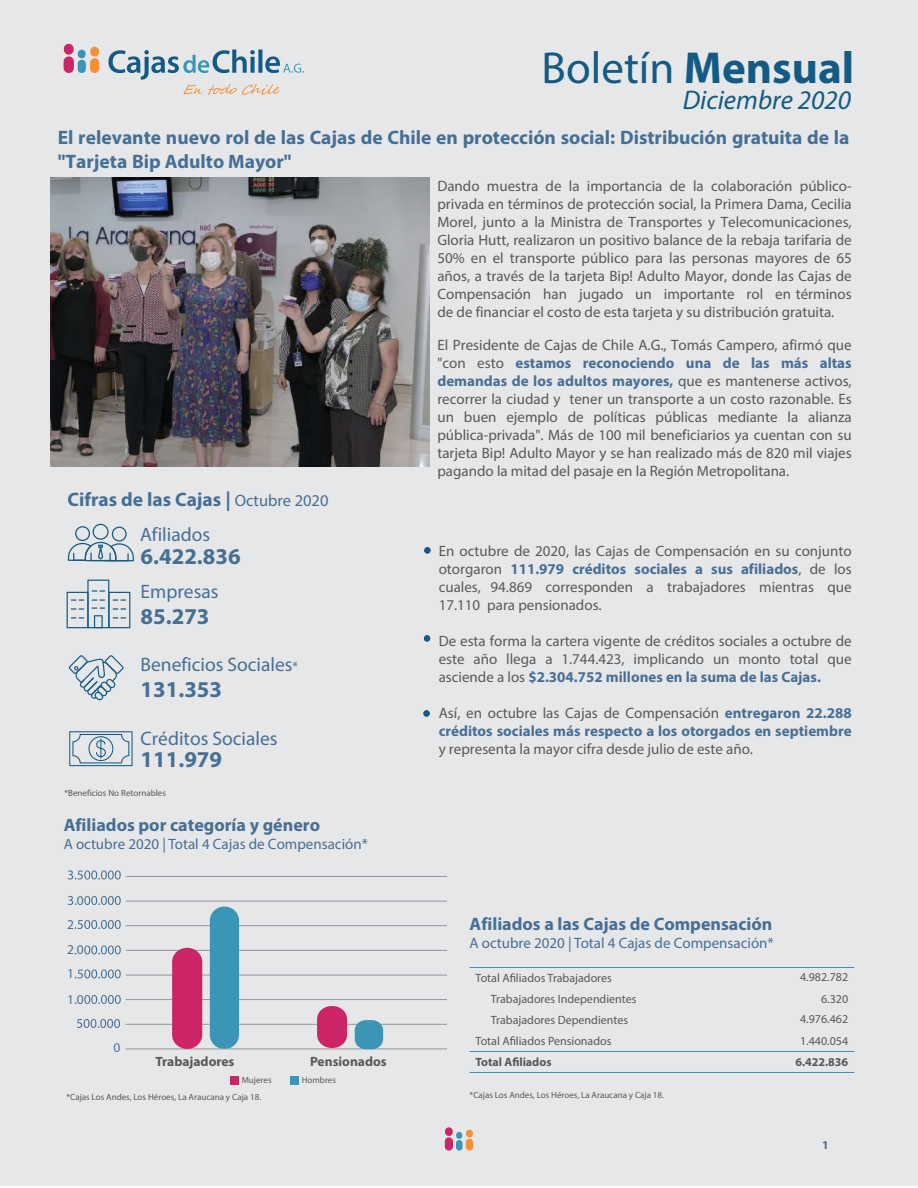
<style>
.page{position:relative;width:918px;height:1188px;background:#fff}
.page>*{position:absolute;margin:0;border:0;box-sizing:border-box;transform-origin:0 0}
.t1{font:45px "Myriad Pro";color:#135a84}
.t2{font:italic 27px "Myriad Pro";color:#135a84}
.t3{font:700 22.65px "Myriad Pro";color:#466f95}
.t4{font:700 19.5px/23.4px "Myriad Pro";color:#466f95}
.t5{font:19.5px "Myriad Pro";color:#466f95}
.t6{font:700 18px "Myriad Pro";color:#466f95}
.t7{font:15px/18px "Myriad Pro";color:#57585a;text-align:justify}
.t8{font:15px/18px "Myriad Pro";color:#58595b;text-align:justify}
.t9{font:700 15px/18px "Myriad Pro";color:#486f95}
.t10{font:15px "Myriad Pro";color:#466f95}
.t11{font:700 13.5px "Myriad Pro";color:#57585a}
.t12{font:13.5px "Myriad Pro";color:#477195}
.t13{font:12px "Myriad Pro";color:#57585a}
.t14{font:700 12px "Myriad Pro";color:#57585a}
.t15{font:700 12px "Myriad Pro";color:#466f95}
.t16{font:9px "Myriad Pro";color:#57585a}
.s1{font-weight:700}
.s2{font-weight:400;font-size:16.5px}
.s3{font-size:13.5px}
.s4{font-weight:700;color:#486f95}
.s5{font-weight:400;color:#58595b}
</style>
<div class="page">
<div style="left:0;top:0;width:918px;height:1186px;background:#e6e7e9"></div>
<svg style="left:63px;top:44px;width:36px;height:29px"></svg>
<svg style="left:108px;top:49px;width:196px;height:46px"></svg>
<svg style="left:69px;top:731px;width:64px;height:35px"></svg>
<svg style="left:445px;top:1127px;width:28px;height:24px"></svg>
<hr style="left:470px;top:1051px;width:265px;height:1px;background:#3a95b6">
<hr style="left:735px;top:1051px;width:119px;height:1px;background:#3a95b6">
<hr style="left:470px;top:1072px;width:265px;height:1px;background:#3a95b6">
<hr style="left:735px;top:1072px;width:119px;height:1px;background:#3a95b6">
<hr style="left:470px;top:967px;width:265px;height:1px;background:#3a95b6">
<hr style="left:735px;top:967px;width:119px;height:1px;background:#3a95b6">
<svg style="left:68px;top:524px;width:66px;height:37px"></svg>
<svg style="left:67px;top:580px;width:63px;height:48px"></svg>
<svg style="left:69px;top:655px;width:55px;height:45px"></svg>
<hr style="left:126px;top:1024px;width:321px;height:1px;background:#939598">
<hr style="left:126px;top:999px;width:321px;height:1px;background:#939598">
<hr style="left:126px;top:975px;width:321px;height:1px;background:#939598">
<hr style="left:126px;top:950px;width:321px;height:1px;background:#939598">
<hr style="left:126px;top:925px;width:321px;height:1px;background:#939598">
<hr style="left:126px;top:901px;width:321px;height:1px;background:#939598">
<hr style="left:126px;top:876px;width:321px;height:1px;background:#939598">
<div style="left:210px;top:907px;width:29px;height:142px;background:#3a95b6;border-radius:14px"></div>
<hr style="left:126px;top:1048px;width:321px;height:1px;background:#939598">
<svg style="left:77px;top:1019px;width:43px;height:9px"></svg>
<svg style="left:84px;top:995px;width:37px;height:9px"></svg>
<svg style="left:75px;top:969px;width:46px;height:10px"></svg>
<svg style="left:84px;top:945px;width:37px;height:10px"></svg>
<svg style="left:75px;top:920px;width:46px;height:9px"></svg>
<svg style="left:68px;top:896px;width:8px;height:9px"></svg>
<svg style="left:84px;top:896px;width:37px;height:9px"></svg>
<svg style="left:68px;top:870px;width:53px;height:10px"></svg>
<div style="left:172px;top:948px;width:30px;height:101px;background:#cb2467;border-radius:15px"></div>
<div style="left:317px;top:1006px;width:30px;height:42px;background:#cb2467;border-radius:14px"></div>
<div style="left:355px;top:1020px;width:28px;height:29px;background:#3a95b6;border-radius:11px"></div>
<div style="left:230px;top:1076px;width:9px;height:9px;background:#cb2467"></div>
<div style="left:290px;top:1076px;width:9px;height:9px;background:#3a95b6"></div>
<div style="left:424px;top:635px;width:6px;height:7px;background:#135a84;border-radius:50%"></div>
<div style="left:424px;top:547px;width:7px;height:7px;background:#135a84;border-radius:50%"></div>
<div style="left:423px;top:710px;width:7px;height:7px;background:#135a84;border-radius:50%"></div>
<img style="left:50px;top:177px;width:379px;height:290px">
<h1 class="t1" style="left:542px;top:40px;width:314px">Boletín <span class="s1">Mensual</span></h1>
<h2 class="t2" style="left:683px;top:84px;width:170px">Diciembre 2020</h2>
<h3 class="t4" style="left:58px;top:125px;width:793px">El relevante nuevo rol de las Cajas de Chile en protección social: Distribución gratuita de la "Tarjeta Bip Adulto Mayor"</h3>
<h3 class="t4" style="left:67px;top:487px;width:263px">Cifras de las Cajas | <span class="s2">Octubre 2020</span></h3>
<h3 class="t5" style="left:140px;top:523px;width:72px">Afiliados</h3>
<h3 class="t3" style="left:141px;top:541px;width:102px">6.422.836</h3>
<h3 class="t5" style="left:141px;top:580px;width:79px">Empresas</h3>
<h3 class="t3" style="left:141px;top:602px;width:70px">85.273</h3>
<h3 class="t5" style="left:141px;top:652px;width:159px">Beneficios Sociales<span class="s3">*</span></h3>
<h3 class="t3" style="left:141px;top:674px;width:83px">131.353</h3>
<h3 class="t5" style="left:141px;top:726px;width:138px">Créditos Sociales</h3>
<h3 class="t3" style="left:141px;top:744px;width:83px">111.979</h3>
<p class="t16" style="left:64px;top:787px;width:103px">*Beneficios No Retornables</p>
<p class="t6" style="left:64px;top:814px;width:258px">Afiliados por categoría y género</p>
<p class="t10" style="left:64px;top:835px;width:306px">A octubre 2020 | Total 4 Cajas de Compensación*</p>
<p class="t12" style="left:77px;top:892px;width:8px">0</p>
<p class="t12" style="left:67px;top:916px;width:8px">2</p>
<p class="t12" style="left:67px;top:942px;width:18px">20</p>
<p class="t12" style="left:67px;top:966px;width:8px">1</p>
<p class="t12" style="left:67px;top:991px;width:18px">10</p>
<p class="t12" style="left:113px;top:1040px;width:8px">0</p>
<p class="t11" style="left:156px;top:1053px;width:80px">Trabajadores</p>
<p class="t11" style="left:310px;top:1053px;width:78px">Pensionados</p>
<p class="t16" style="left:242px;top:1075px;width:31px">Mujeres</p>
<p class="t16" style="left:302px;top:1075px;width:36px">Hombres</p>
<p class="t16" style="left:66px;top:1091px;width:196px">*Cajas Los Andes, Los Héroes, La Araucana y Caja 18.</p>
<p class="t7" style="left:437px;top:176px;width:416px">Dando muestra de la importancia de la colaboración público&shy;privada en términos de protección social, la Primera Dama, Cecilia Morel, junto a la Ministra de Transportes y Telecomunicaciones, Gloria Hutt, realizaron un positivo balance de la rebaja tarifaria de 50% en el transporte público para las personas mayores de 65 años, a través de la tarjeta Bip! Adulto Mayor, donde las Cajas de Compensación han jugado un importante rol en términos de de financiar el costo de esta tarjeta y su distribución gratuita.</p>
<p class="t7" style="left:437px;top:335px;width:416px">El Presidente de Cajas de Chile A.G., Tomás Campero, afirmó que "con esto <span class="s4">estamos reconociendo una de las más altas demandas de los adultos mayores,</span> que es mantenerse activos, recorrer la ciudad y tener un transporte a un costo razonable. Es un buen ejemplo de políticas públicas mediante la alianza pública-privada". Más de 100 mil beneficiarios ya cuentan con su tarjeta Bip! Adulto Mayor y se han realizado más de 820 mil viajes pagando la mitad del pasaje en la Región Metropolitana.</p>
<p class="t8" style="left:439px;top:542px;width:415px">En octubre de 2020, las Cajas de Compensación en su conjunto otorgaron <span class="s4">111.979 créditos sociales a sus afiliados</span>, de los cuales, 94.869 corresponden a trabajadores mientras que 17.110 para pensionados.</p>
<p class="t8" style="left:439px;top:632px;width:415px">De esta forma la cartera vigente de créditos sociales a octubre de este año llega a 1.744.423, implicando un monto total que asciende a los <span class="s4">$2.304.752 millones en la suma de las Cajas.</span></p>
<p class="t9" style="left:439px;top:704px;width:415px"><span class="s5">Así, en octubre las Cajas de Compensación</span> entregaron 22.288 créditos sociales más respecto a los otorgados en septiembre</p>
<p class="t8" style="left:439px;top:740px;width:316px">y representa la mayor cifra desde julio de este año.</p>
<p class="t6" style="left:470px;top:912px;width:304px">Afiliados a las Cajas de Compensación</p>
<p class="t10" style="left:470px;top:934px;width:306px">A octubre 2020 | Total 4 Cajas de Compensación*</p>
<p class="t13" style="left:476px;top:971px;width:138px">Total Afiliados Trabajadores</p>
<p class="t13" style="left:800px;top:970px;width:50px">4.982.782</p>
<p class="t13" style="left:491px;top:992px;width:147px">Trabajadores Independientes</p>
<p class="t13" style="left:821px;top:992px;width:29px">6.320</p>
<p class="t13" style="left:491px;top:1013px;width:139px">Trabajadores Dependientes</p>
<p class="t13" style="left:800px;top:1012px;width:50px">4.976.462</p>
<p class="t13" style="left:476px;top:1034px;width:137px">Total Afiliados Pensionados</p>
<p class="t13" style="left:800px;top:1034px;width:50px">1.440.054</p>
<p class="t14" style="left:476px;top:1055px;width:77px">Total Afiliados</p>
<p class="t14" style="left:795px;top:1054px;width:54px">6.422.836</p>
<p class="t16" style="left:470px;top:1089px;width:196px">*Cajas Los Andes, Los Héroes, La Araucana y Caja 18.</p>
<p class="t15" style="left:822px;top:1137px;width:8px">1</p>
</div>
